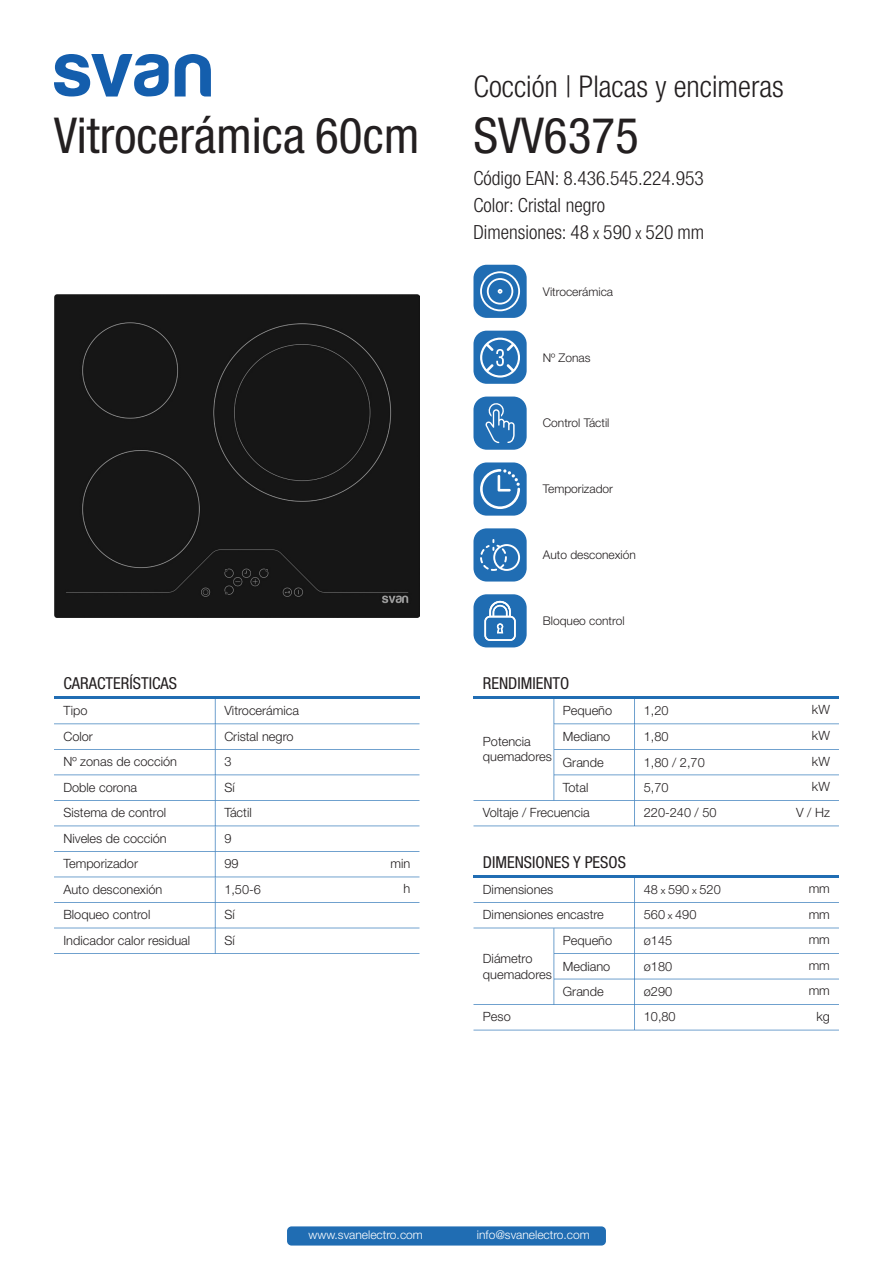
<style>
.page{position:relative;width:893px;height:1263px;background:#fff}
.page>*{position:absolute;margin:0;border:0;box-sizing:border-box;transform-origin:0 0}
.FAMILIA_Y_REF{font:condensed 49.5px "Helvetica Neue LT Std";color:#231f20}
.SUB_TITULO{font:300 condensed 30px "Helvetica Neue LT Std";color:#231f20}
.TEXTO{font:300 condensed 19.5px "Helvetica Neue LT Std";color:#231f20}
.TITULO_TABLA{font:condensed 16.5px "Helvetica Neue LT Std";color:#231f20}
.TEXTO_TABLA{font:300 12.75px "Helvetica Neue LT Std";color:#231f20}
.UNIDADES_TABLA{font:300 12.75px "Helvetica Neue LT Std";color:#231f20}
.INFO_ICONOS{font:300 12px "Helvetica Neue LT Std";color:#231f20}
.t1{font:300 12px "Helvetica Neue LT Std";color:#fff}
.s1{font-size:16.5px}
.s2{font-size:9.75px}
</style>
<div class="page">
<div style="left:287px;top:1226px;width:319px;height:19px;background:#206db3;border-radius:5px"></div>
<div style="left:473px;top:265px;width:54px;height:53px;background:#206db3;border-radius:13px"></div>
<div style="left:473px;top:528px;width:54px;height:53px;background:#206db3;border-radius:13px"></div>
<div style="left:473px;top:594px;width:54px;height:53px;background:#206db3;border-radius:13px"></div>
<div style="left:473px;top:462px;width:54px;height:54px;background:#206db3;border-radius:13px"></div>
<div style="left:473px;top:397px;width:54px;height:53px;background:#206db3;border-radius:13px"></div>
<div style="left:473px;top:331px;width:54px;height:53px;background:#206db3;border-radius:13px"></div>
<svg style="left:54px;top:54px;width:115px;height:43px"></svg>
<svg style="left:175px;top:54px;width:36px;height:42px"></svg>
<div style="left:54px;top:295px;width:365px;height:322px;background:#161616"></div>
<hr style="left:54px;top:696px;width:365px;height:3px;background:#206db3">
<svg style="left:54px;top:699px;width:365px;height:255px"></svg>
<svg style="left:484px;top:601px;width:32px;height:40px"></svg>
<svg style="left:480px;top:539px;width:40px;height:32px"></svg>
<svg style="left:480px;top:271px;width:40px;height:40px"></svg>
<hr style="left:473px;top:875px;width:366px;height:2px;background:#206db3">
<hr style="left:473px;top:696px;width:366px;height:3px;background:#206db3">
<svg style="left:473px;top:877px;width:366px;height:153px"></svg>
<svg style="left:473px;top:699px;width:366px;height:127px"></svg>
<svg style="left:480px;top:338px;width:40px;height:40px"></svg>
<svg style="left:480px;top:469px;width:40px;height:40px"></svg>
<svg style="left:485px;top:403px;width:30px;height:40px"></svg>
<p class="SUB_TITULO" style="left:473px;top:69px;width:312px">Cocción | Placas y encimeras</p>
<p class="FAMILIA_Y_REF" style="left:54px;top:107px;width:367px">Vitrocerámica 60cm</p>
<p class="FAMILIA_Y_REF" style="left:473px;top:107px;width:167px">SVV6375</p>
<p class="TEXTO" style="left:473px;top:167px;width:232px">Código EAN: 8.436.545.224.953</p>
<p class="TEXTO" style="left:473px;top:194px;width:133px">Color: Cristal negro</p>
<p class="TEXTO" style="left:473px;top:221px;width:232px">Dimensiones: 48 <span class="s1">x</span> 590 <span class="s1">x</span> 520 mm</p>
<p class="INFO_ICONOS" style="left:543px;top:284px;width:72px">Vitrocerámica</p>
<p class="INFO_ICONOS" style="left:543px;top:350px;width:49px">Nº Zonas</p>
<p class="INFO_ICONOS" style="left:543px;top:416px;width:68px">Control Táctil</p>
<p class="INFO_ICONOS" style="left:543px;top:482px;width:72px">Temporizador</p>
<p class="INFO_ICONOS" style="left:543px;top:548px;width:95px">Auto desconexión</p>
<p class="INFO_ICONOS" style="left:543px;top:613px;width:83px">Bloqueo control</p>
<p class="TITULO_TABLA" style="left:63px;top:674px;width:115px">CARACTERÍSTICAS</p>
<p class="TITULO_TABLA" style="left:483px;top:674px;width:88px">RENDIMIENTO</p>
<p class="TEXTO_TABLA" style="left:63px;top:703px;width:26px">Tipo</p>
<p class="TEXTO_TABLA" style="left:224px;top:703px;width:76px">Vitrocerámica</p>
<p class="TEXTO_TABLA" style="left:563px;top:703px;width:51px">Pequeño</p>
<p class="TEXTO_TABLA" style="left:644px;top:703px;width:26px">1,20</p>
<p class="UNIDADES_TABLA" style="left:812px;top:702px;width:19px">kW</p>
<p class="TEXTO_TABLA" style="left:63px;top:728px;width:31px">Color</p>
<p class="TEXTO_TABLA" style="left:224px;top:728px;width:71px">Cristal negro</p>
<p class="TEXTO_TABLA" style="left:63px;top:754px;width:115px">Nº zonas de cocción</p>
<p class="TEXTO_TABLA" style="left:224px;top:754px;width:9px">3</p>
<p class="TEXTO_TABLA" style="left:63px;top:779px;width:75px">Doble corona</p>
<p class="TEXTO_TABLA" style="left:224px;top:779px;width:12px">Sí</p>
<p class="TEXTO_TABLA" style="left:563px;top:728px;width:49px">Mediano</p>
<p class="TEXTO_TABLA" style="left:483px;top:734px;width:49px">Potencia</p>
<p class="TEXTO_TABLA" style="left:483px;top:749px;width:70px">quemadores</p>
<p class="TEXTO_TABLA" style="left:563px;top:754px;width:42px">Grande</p>
<p class="TEXTO_TABLA" style="left:563px;top:780px;width:27px">Total</p>
<p class="TEXTO_TABLA" style="left:644px;top:728px;width:26px">1,80</p>
<p class="UNIDADES_TABLA" style="left:812px;top:728px;width:19px">kW</p>
<p class="UNIDADES_TABLA" style="left:812px;top:754px;width:19px">kW</p>
<p class="TEXTO_TABLA" style="left:644px;top:754px;width:62px">1,80 / 2,70</p>
<p class="TEXTO_TABLA" style="left:644px;top:780px;width:26px">5,70</p>
<p class="UNIDADES_TABLA" style="left:812px;top:779px;width:19px">kW</p>
<p class="TEXTO_TABLA" style="left:63px;top:805px;width:104px">Sistema de control</p>
<p class="TEXTO_TABLA" style="left:224px;top:805px;width:29px">Táctil</p>
<p class="TEXTO_TABLA" style="left:63px;top:830px;width:105px">Niveles de cocción</p>
<p class="TEXTO_TABLA" style="left:224px;top:830px;width:9px">9</p>
<p class="TEXTO_TABLA" style="left:483px;top:805px;width:108px">Voltaje / Frecuencia</p>
<p class="TEXTO_TABLA" style="left:644px;top:805px;width:74px">220-240 / 50</p>
<p class="UNIDADES_TABLA" style="left:796px;top:804px;width:35px">V / Hz</p>
<p class="TEXTO_TABLA" style="left:63px;top:856px;width:76px">Temporizador</p>
<p class="TEXTO_TABLA" style="left:224px;top:856px;width:16px">99</p>
<p class="UNIDADES_TABLA" style="left:391px;top:855px;width:21px">min</p>
<p class="TEXTO_TABLA" style="left:63px;top:881px;width:100px">Auto desconexión</p>
<p class="TEXTO_TABLA" style="left:224px;top:881px;width:38px">1,50-6</p>
<p class="UNIDADES_TABLA" style="left:404px;top:881px;width:8px">h</p>
<p class="TEXTO_TABLA" style="left:63px;top:907px;width:88px">Bloqueo control</p>
<p class="TEXTO_TABLA" style="left:224px;top:907px;width:12px">Sí</p>
<p class="TITULO_TABLA" style="left:483px;top:852px;width:145px">DIMENSIONES Y PESOS</p>
<p class="TEXTO_TABLA" style="left:483px;top:881px;width:72px">Dimensiones</p>
<p class="TEXTO_TABLA" style="left:644px;top:881px;width:78px">48 <span class="s2">x</span> 590 <span class="s2">x</span> 520</p>
<p class="UNIDADES_TABLA" style="left:809px;top:881px;width:23px">mm</p>
<p class="TEXTO_TABLA" style="left:483px;top:907px;width:122px">Dimensiones encastre</p>
<p class="TEXTO_TABLA" style="left:644px;top:907px;width:54px">560 <span class="s2">x</span> 490</p>
<p class="UNIDADES_TABLA" style="left:809px;top:906px;width:23px">mm</p>
<p class="TEXTO_TABLA" style="left:63px;top:932px;width:128px">Indicador calor residual</p>
<p class="TEXTO_TABLA" style="left:224px;top:932px;width:12px">Sí</p>
<p class="TEXTO_TABLA" style="left:563px;top:932px;width:51px">Pequeño</p>
<p class="TEXTO_TABLA" style="left:644px;top:932px;width:30px">ø145</p>
<p class="UNIDADES_TABLA" style="left:809px;top:932px;width:23px">mm</p>
<p class="TEXTO_TABLA" style="left:483px;top:951px;width:51px">Diámetro</p>
<p class="TEXTO_TABLA" style="left:483px;top:966px;width:70px">quemadores</p>
<p class="TEXTO_TABLA" style="left:563px;top:958px;width:49px">Mediano</p>
<p class="TEXTO_TABLA" style="left:563px;top:984px;width:42px">Grande</p>
<p class="TEXTO_TABLA" style="left:644px;top:958px;width:30px">ø180</p>
<p class="TEXTO_TABLA" style="left:644px;top:984px;width:30px">ø290</p>
<p class="UNIDADES_TABLA" style="left:809px;top:983px;width:23px">mm</p>
<p class="UNIDADES_TABLA" style="left:809px;top:958px;width:23px">mm</p>
<p class="TEXTO_TABLA" style="left:483px;top:1009px;width:29px">Peso</p>
<p class="TEXTO_TABLA" style="left:644px;top:1009px;width:33px">10,80</p>
<p class="UNIDADES_TABLA" style="left:816px;top:1008px;width:15px">kg</p>
<p class="t1" style="left:309px;top:1227px;width:116px">www.svanelectro.com</p>
<p class="t1" style="left:477px;top:1227px;width:114px">info@svanelectro.com</p>
</div>
